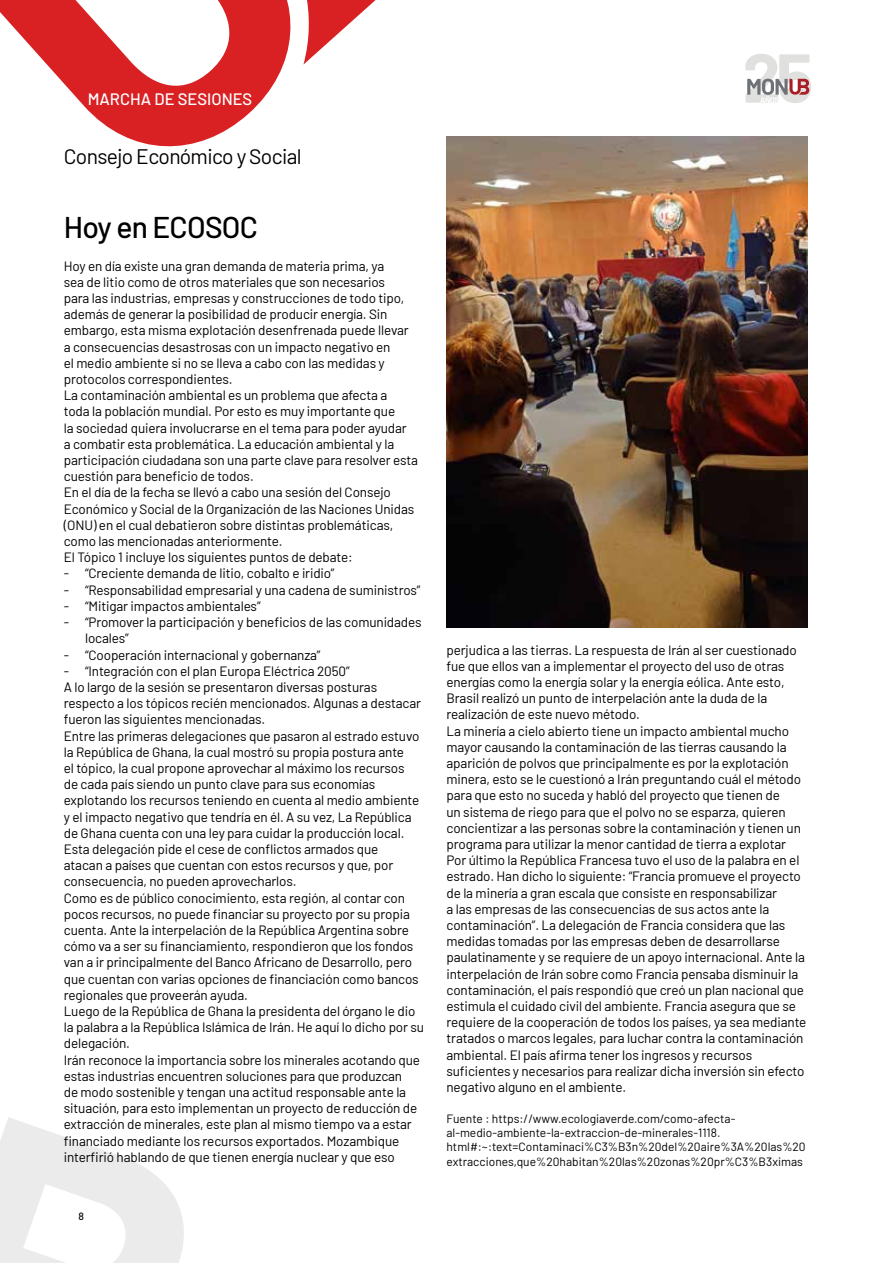
<style>
.page{position:relative;width:893px;height:1263px;background:#fff}
.page>*{position:absolute;margin:0;border:0;box-sizing:border-box;transform-origin:0 0}
.t1{font:500 30px "Barlow";letter-spacing:-.025em;color:#000}
.t2{font:21px "Barlow";letter-spacing:-.03em;color:#000}
.t3{font:500 16.5px "Barlow";color:#fff}
.t4{font:13.5px/16.2px "Barlow";letter-spacing:-.01em;color:#000}
.t5{font:12px/14.4px "Barlow";color:#000}
.t6{font:500 10.5px "Barlow";color:#000}
</style>
<div class="page">
<svg style="left:0;top:1117px;width:184px;height:146px"></svg>
<svg style="left:745px;top:54px;width:66px;height:49px"></svg>
<svg style="left:0;top:0;width:376px;height:147px"></svg>
<img style="left:446px;top:137px;width:362px;height:490px">
<p class="t3" style="left:88px;top:87px;width:166px">MARCHA DE SESIONES</p>
<h2 class="t2" style="left:64px;top:141px;width:239px">Consejo Económico y Social</h2>
<h1 class="t1" style="left:64px;top:206px;width:196px">Hoy en ECOSOC</h1>
<p class="t4" style="left:64px;top:257px;width:356px">Hoy en día existe una gran demanda de materia prima, ya<br>sea de litio como de otros materiales que son necesarios<br>para las industrias, empresas y construcciones de todo tipo, además de generar la posibilidad de producir energía. Sin embargo, esta misma explotación desenfrenada puede llevar a consecuencias desastrosas con un impacto negativo en<br>el medio ambiente si no se lleva a cabo con las medidas y protocolos correspondientes.<br>La contaminación ambiental es un problema que afecta a<br>toda la población mundial. Por esto es muy importante que<br>la sociedad quiera involucrarse en el tema para poder ayudar<br>a combatir esta problemática. La educación ambiental y la participación ciudadana son una parte clave para resolver esta cuestión para beneficio de todos.<br>En el día de la fecha se llevó a cabo una sesión del Consejo Económico y Social de la Organización de las Naciones Unidas (ONU) en el cual debatieron sobre distintas problemáticas, como las mencionadas anteriormente.<br>El Tópico 1 incluye los siguientes puntos de debate:</p>
<p class="t4" style="left:64px;top:564px;width:272px">- “Creciente demanda de litio, cobalto e iridio”</p>
<p class="t4" style="left:64px;top:581px;width:358px">- “Responsabilidad empresarial y una cadena de suministros”</p>
<p class="t4" style="left:64px;top:597px;width:198px">- “Mitigar impactos ambientales”</p>
<p class="t4" style="left:85px;top:613px;width:338px;text-indent:-21px">- “Promover la participación y beneficios de las comunidades locales”</p>
<p class="t4" style="left:64px;top:645px;width:258px">- “Cooperación internacional y gobernanza”</p>
<p class="t4" style="left:64px;top:662px;width:362px">- “Integración con el plan Europa Eléctrica 2050”<br>A lo largo de la sesión se presentaron diversas posturas respecto a los tópicos recién mencionados. Algunas a destacar fueron las siguientes mencionadas.<br>Entre las primeras delegaciones que pasaron al estrado estuvo la República de Ghana, la cual mostró su propia postura ante<br>el tópico, la cual propone aprovechar al máximo los recursos<br>de cada país siendo un punto clave para sus economías explotando los recursos teniendo en cuenta al medio ambiente y el impacto negativo que tendría en él. A su vez, La República de Ghana cuenta con una ley para cuidar la producción local.<br>Esta delegación pide el cese de conflictos armados que<br>atacan a países que cuentan con estos recursos y que, por consecuencia, no pueden aprovecharlos.<br>Como es de público conocimiento, esta región, al contar con pocos recursos, no puede financiar su proyecto por su propia cuenta. Ante la interpelación de la República Argentina sobre cómo va a ser su financiamiento, respondieron que los fondos van a ir principalmente del Banco Africano de Desarrollo, pero que cuentan con varias opciones de financiación como bancos regionales que proveerán ayuda.<br>Luego de la República de Ghana la presidenta del órgano le dio la palabra a la República Islámica de Irán. He aquí lo dicho por su delegación.<br>Irán reconoce la importancia sobre los minerales acotando que estas industrias encuentren soluciones para que produzcan<br>de modo sostenible y tengan una actitud responsable ante la situación, para esto implementan un proyecto de reducción de extracción de minerales, este plan al mismo tiempo va a estar financiado mediante los recursos exportados. Mozambique interfirió hablando de que tienen energía nuclear y que eso</p>
<p class="t6" style="left:78px;top:1208px;width:7px">8</p>
<p class="t4" style="left:446px;top:640px;width:361px">perjudica a las tierras. La respuesta de Irán al ser cuestionado fue que ellos van a implementar el proyecto del uso de otras energías como la energía solar y la energía eólica. Ante esto, Brasil realizó un punto de interpelación ante la duda de la realización de este nuevo método.<br>La minería a cielo abierto tiene un impacto ambiental mucho mayor causando la contaminación de las tierras causando la aparición de polvos que principalmente es por la explotación minera, esto se le cuestionó a Irán preguntando cuál el método para que esto no suceda y habló del proyecto que tienen de<br>un sistema de riego para que el polvo no se esparza, quieren concientizar a las personas sobre la contaminación y tienen un programa para utilizar la menor cantidad de tierra a explotar Por último la República Francesa tuvo el uso de la palabra en el estrado. Han dicho lo siguiente: “Francia promueve el proyecto de la minería a gran escala que consiste en responsabilizar<br>a las empresas de las consecuencias de sus actos ante la contaminación”. La delegación de Francia considera que las medidas tomadas por las empresas deben de desarrollarse paulatinamente y se requiere de un apoyo internacional. Ante la interpelación de Irán sobre como Francia pensaba disminuir la contaminación, el país respondió que creó un plan nacional que estimula el cuidado civil del ambiente. Francia asegura que se requiere de la cooperación de todos los países, ya sea mediante tratados o marcos legales, para luchar contra la contaminación ambiental. El país afirma tener los ingresos y recursos suficientes y necesarios para realizar dicha inversión sin efecto negativo alguno en el ambiente.</p>
<p class="t5" style="left:446px;top:1110px;width:361px">Fuente : https://www.ecologiaverde.com/como-afecta&shy;al-medio-ambiente-la-extraccion-de-minerales-1118. html#:~:text=Contaminaci%C3%B3n%20del%20aire%3A%20las%20 extracciones,que%20habitan%20las%20zonas%20pr%C3%B3ximas</p>
</div>
